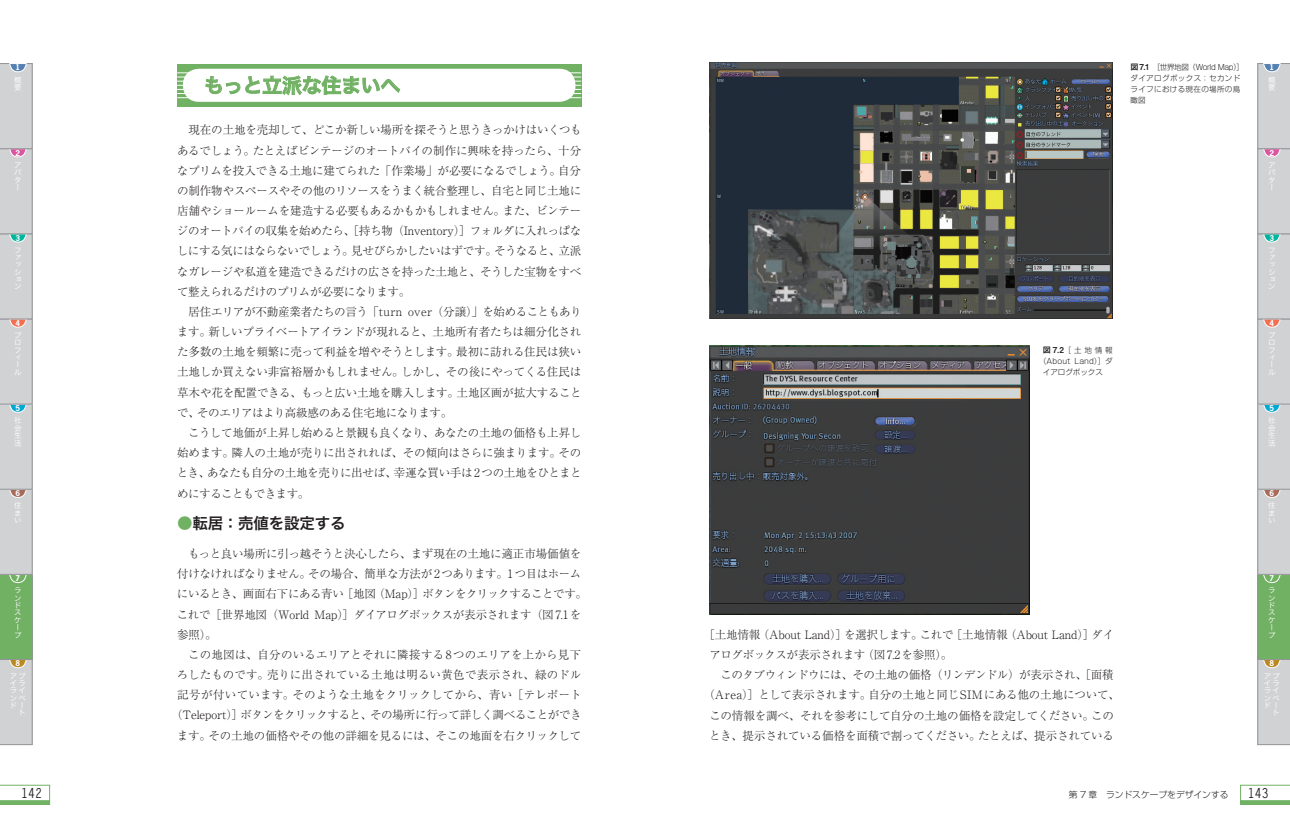
<style>
.page{position:relative;width:1290px;height:823px;background:#fff}
.page>*{position:absolute;margin:0;border:0;box-sizing:border-box;transform-origin:0 0}
.t1{font:19.88px "Hira Kaku Pro W6";letter-spacing:-.015em;color:#71b164}
.t2{font:15.5px "Hira Kaku Pro W6";letter-spacing:-.01em;color:#231f20}
.t3{font:700 13.75px "Letter Gothic Std";color:#231f20;scale:.85 1}
.t4{font:300 11.5px/20.1px "Ryumin Pro";letter-spacing:-.02em;color:#231f20;text-align:justify}
.t5{font:300 8.75px "Shin Go Pro";color:#231f20}
.t6{font:7.5px/7.4px "Hira Kaku Pro W3";color:#fff;text-align:justify}
.t7{font:300 7.5px/11.1px "Shin Go Pro";letter-spacing:.045em;color:#231f20}
.t8{font:700 7.5px "News Gothic Std";color:#fff}
.t9{font:300 7.5px "Shin Go Pro";letter-spacing:.025em;color:#231f20}
.t10{font:300 7.5px "Shin Go Pro";color:#231f20}
.s1{color:#71b164}
.s2{font-family:"Midashi Go Pro MB31";font-weight:400;font-size:8.12px}
</style>
<div class="page">
<svg style="left:0;top:63px;width:32px;height:681px;background:#c2cac3"></svg>
<svg style="left:0;top:784px;width:50px;height:19px"></svg>
<svg style="left:1257px;top:63px;width:33px;height:681px;background:#c1c9c2"></svg>
<svg style="left:1240px;top:784px;width:50px;height:19px"></svg>
<div style="left:177px;top:64px;width:404px;height:43px;background:#71b164"></div>
<div style="left:183px;top:69px;width:392px;height:33px;background:#fff;border-radius:16px"></div>
<hr style="left:177px;top:72px;width:404px;height:1px;background:#fff">
<hr style="left:177px;top:77px;width:404px;height:1px;background:#fff">
<hr style="left:177px;top:81px;width:404px;height:1px;background:#fff">
<hr style="left:177px;top:85px;width:404px;height:1px;background:#fff">
<hr style="left:177px;top:89px;width:404px;height:1px;background:#fff">
<hr style="left:177px;top:93px;width:404px;height:1px;background:#fff">
<hr style="left:177px;top:97px;width:404px;height:1px;background:#fff">
<svg style="left:206px;top:68px;width:194px;height:27px"></svg>
<img style="left:710px;top:63px;width:403px;height:255px">
<img style="left:710px;top:345px;width:319px;height:269px">
<p class="t8" style="left:16px;top:62px;width:6px">1</p>
<p class="t6" style="left:14px;top:76px;width:9px">概要</p>
<p class="t8" style="left:16px;top:148px;width:6px">2</p>
<p class="t6" style="left:14px;top:161px;width:9px">アバター</p>
<p class="t8" style="left:16px;top:233px;width:6px">3</p>
<p class="t6" style="left:14px;top:246px;width:8px">ファッション</p>
<p class="t8" style="left:16px;top:318px;width:6px">4</p>
<p class="t6" style="left:14px;top:331px;width:9px;text-align:left">プロフィール</p>
<p class="t8" style="left:16px;top:403px;width:6px">5</p>
<p class="t6" style="left:14px;top:416px;width:9px">社会生活</p>
<p class="t8" style="left:16px;top:488px;width:6px">6</p>
<p class="t6" style="left:14px;top:501px;width:9px">住まい</p>
<p class="t8" style="left:16px;top:573px;width:6px">7</p>
<p class="t6" style="left:14px;top:586px;width:9px;text-align:left">ランドスケープ</p>
<p class="t8" style="left:16px;top:658px;width:6px">8</p>
<p class="t6" style="left:10px;top:671px;width:17px">アプ</p>
<p class="t6" style="left:10px;top:678px;width:17px">イラ</p>
<p class="t6" style="left:10px;top:686px;width:17px">ライ</p>
<p class="t6" style="left:10px;top:693px;width:17px">ンベ</p>
<p class="t6" style="left:10px;top:700px;width:14px">ドー</p>
<p class="t6" style="left:19px;top:708px;width:8px">ト</p>
<h1 class="t1" style="left:204px;top:67px;width:198px">もっと立派な住まいへ</h1>
<p class="t4" style="left:177px;top:119px;width:406px;text-indent:12px">現在の土地を売却して、どこか新しい場所を探そうと思うきっかけはいくつもあるでしょう。たとえばビンテージのオートバイの制作に興味を持ったら、十分なプリムを投入できる土地に建てられた「作業場」が必要になるでしょう。自分の制作物やスペースやその他のリソースをうまく統合整理し、自宅と同じ土地に店舗やショールームを建造する必要もあるかもかもしれません。また、ビンテージのオートバイの収集を始めたら、［持ち物（Inventory）］フォルダに入れっぱなしにする気にはならないでしょう。見せびらかしたいはずです。そうなると、立派なガレージや私道を建造できるだけの広さを持った土地と、そうした宝物をすべて整えられるだけのプリムが必要になります。</p>
<p class="t4" style="left:177px;top:300px;width:406px;text-indent:11px">居住エリアが不動産業者たちの言う「turn over（分譲）」を始めることもあります。新しいプライベートアイランドが現れると、土地所有者たちは細分化された多数の土地を頻繁に売って利益を増やそうとします。最初に訪れる住民は狭い土地しか買えない非富裕層かもしれません。しかし、その後にやってくる住民は草木や花を配置できる、もっと広い土地を購入します。土地区画が拡大することで、そのエリアはより高級感のある住宅地になります。</p>
<p class="t4" style="left:177px;top:421px;width:406px;text-indent:11px">こうして地価が上昇し始めると景観も良くなり、あなたの土地の価格も上昇し始めます。隣人の土地が売りに出されれば、その傾向はさらに強まります。そのとき、あなたも自分の土地を売りに出せば、幸運な買い手は 2 つの土地をひとまとめにすることもできます。</p>
<h2 class="t2" style="left:177px;top:509px;width:170px"><span class="s1">●</span>転居：売値を設定する</h2>
<p class="t4" style="left:177px;top:542px;width:412px;text-align:left;text-indent:11px">もっと良い場所に引っ越そうと決心したら、まず現在の土地に適正市場価値を付けなければなりません。その場合、簡単な方法が2 つあります。1 つ目はホームにいるとき、画面右下にある青い［地図（Map）］ボタンをクリックすることです。これで［世界地図（World Map）］ダイアログボックスが表示されます（図 7.1を参照）。</p>
<p class="t4" style="left:171px;top:643px;width:412px;text-align:right">この地図は、自分のいるエリアとそれに隣接する8つのエリアを上から見下<br>ろしたものです。売りに出されている土地は明るい黄色で表示され、緑のドル記号が付いています。そのような土地をクリックしてから、青い［テレポート（Teleport）］ボタンをクリックすると、その場所に行って詳しく調べることができます。その土地の価格やその他の詳細を見るには、そこの地面を右クリックして</p>
<p class="t7" style="left:1130px;top:61px;width:115px"><span class="s2">図7.1</span>　［世界地図（World Map）］ダイアログボックス：セカンドライフにおける現在の場所の鳥瞰図</p>
<p class="t7" style="left:1043px;top:343px;width:71px"><span class="s2">図7.2</span> ［土地情報</p>
<p class="t9" style="left:1039px;top:354px;width:75px">（About Land）］ダ</p>
<p class="t10" style="left:1043px;top:366px;width:62px">イアログボックス</p>
<p class="t4" style="left:709px;top:623px;width:406px;text-indent:-6px">［土地情報（About Land）］を選択します。これで［土地情報（About Land）］ダイアログボックスが表示されます（図 7.2を参照）。</p>
<p class="t4" style="left:720px;top:663px;width:394px">このタブウィンドウには、その土地の価格（リンデンドル）が表示され、［面積</p>
<p class="t4" style="left:703px;top:683px;width:418px">（Area）］として表示されます。自分の土地と同じSIMにある他の土地について、</p>
<p class="t4" style="left:709px;top:704px;width:406px">この情報を調べ、それを参考にして自分の土地の価格を設定してください。この</p>
<p class="t4" style="left:709px;top:724px;width:406px">とき、提示されている価格を面積で割ってください。たとえば、提示されている</p>
<p class="t8" style="left:1269px;top:62px;width:6px">1</p>
<p class="t6" style="left:1268px;top:76px;width:9px">概要</p>
<p class="t8" style="left:1269px;top:148px;width:6px">2</p>
<p class="t6" style="left:1268px;top:161px;width:9px">アバター</p>
<p class="t8" style="left:1269px;top:233px;width:6px">3</p>
<p class="t6" style="left:1268px;top:246px;width:8px">ファッション</p>
<p class="t8" style="left:1269px;top:318px;width:6px">4</p>
<p class="t6" style="left:1268px;top:331px;width:9px;text-align:left">プロフィール</p>
<p class="t8" style="left:1269px;top:403px;width:6px">5</p>
<p class="t6" style="left:1268px;top:416px;width:9px">社会生活</p>
<p class="t8" style="left:1269px;top:488px;width:6px">6</p>
<p class="t6" style="left:1268px;top:501px;width:9px">住まい</p>
<p class="t8" style="left:1269px;top:573px;width:6px">7</p>
<p class="t6" style="left:1268px;top:586px;width:9px;text-align:left">ランドスケープ</p>
<p class="t8" style="left:1269px;top:658px;width:6px">8</p>
<p class="t6" style="left:1264px;top:671px;width:17px">アプ</p>
<p class="t6" style="left:1264px;top:678px;width:17px">イラ</p>
<p class="t6" style="left:1264px;top:686px;width:17px">ライ</p>
<p class="t6" style="left:1264px;top:693px;width:17px">ンベ</p>
<p class="t6" style="left:1264px;top:700px;width:14px">ドー</p>
<p class="t6" style="left:1272px;top:708px;width:8px">ト</p>
<p class="t3" style="left:21px;top:784px;width:26px">142</p>
<p class="t5" style="left:1069px;top:787px;width:161px">第 7 章　ランドスケープをデザインする</p>
<p class="t3" style="left:1248px;top:784px;width:26px">143</p>
</div>
